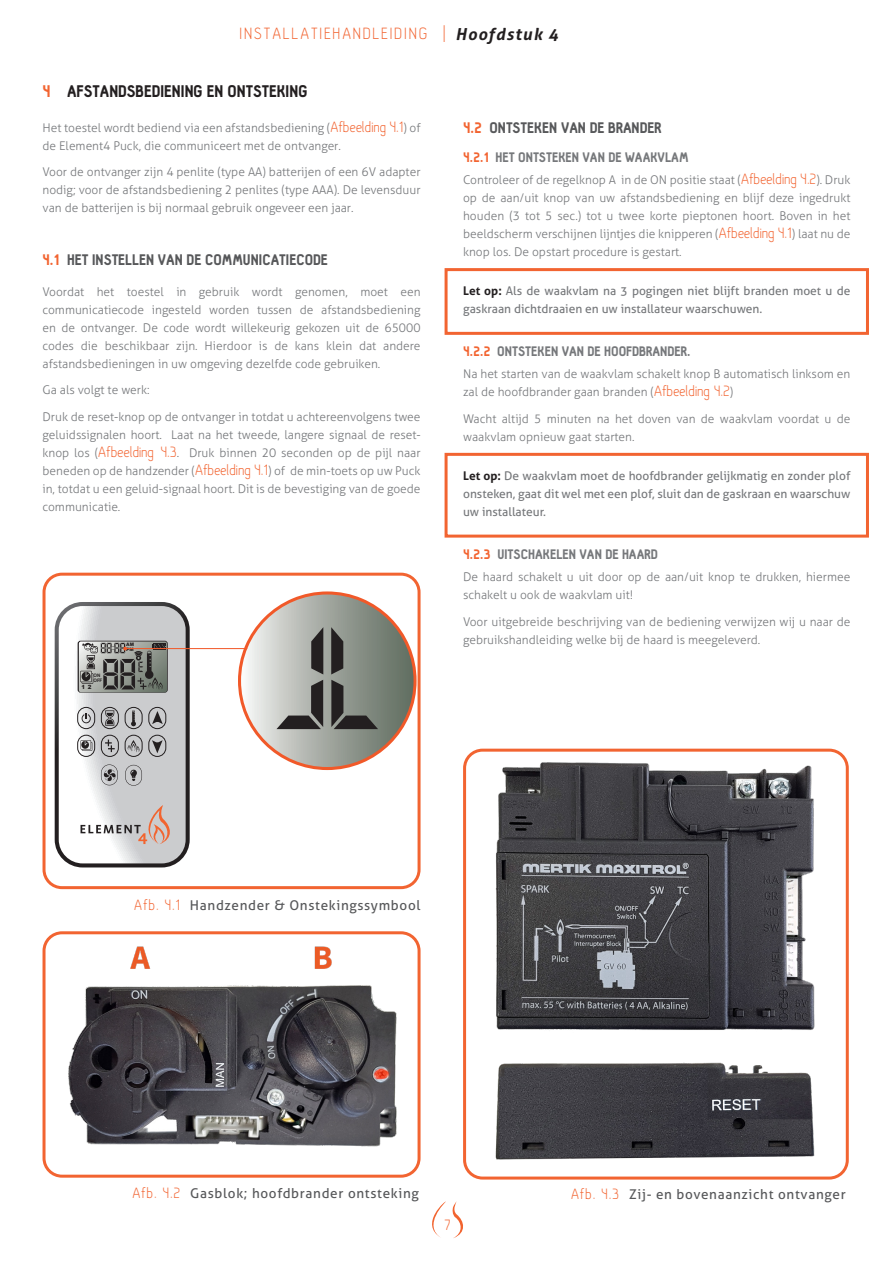
<style>
.page{position:relative;width:893px;height:1263px;background:#fff}
.page>*{position:absolute;margin:0;border:0;box-sizing:border-box;transform-origin:0 0}
.t1{font:300 18px "Hallosans";letter-spacing:.11em;color:#f26431}
.t2{font:900 16.5px "Hallosans";color:#231f20}
.t3{font:300 16.5px "Hallosans";color:#f26431}
.t4{font:900 15px "Hallosans";color:#57585a}
.t5{font:13.5px "Aller";letter-spacing:.05em;color:#57585a}
.t6{font:900 13.5px "Hallosans";color:#76787b}
.t7{font:300 12px/18px "Aller";color:#76787b}
.Warning{font:12px/18px "Aller";color:#76787b}
.t8{font:900 5.7px "Arial";color:#231f20;scale:.96 1}
.t9{font:700 4.8px "Arial";color:#231f20;scale:.96 1}
.t10{font:900 4.8px/4.5px "Arial";color:#231f20;scale:.96 1}
.s1{font-family:"Aller";font-weight:700;font-style:italic;font-size:16.5px;color:#231f20}
.s2{color:#f26431}
.s3{font-family:"Hallosans";font-size:16.5px;color:#f26431}
.s4{font-weight:700;color:#231f20}
.s5{font-family:"Hallosans";font-weight:300;font-size:16.5px;color:#f26431}
</style>
<div class="page">
<svg style="left:432px;top:1202px;width:13px;height:35px"></svg>
<svg style="left:453px;top:1201px;width:10px;height:37px"></svg>
<div style="left:55px;top:602px;width:135px;height:265px;border:4px solid #fff;border-radius:26px"></div>
<svg style="left:238px;top:591px;width:179px;height:179px"></svg>
<hr style="left:125px;top:648px;width:122px;height:1px;background:#f15929">
<svg style="left:57px;top:604px;width:131px;height:261px"></svg>
<div style="left:43px;top:573px;width:378px;height:316px;border:3px solid #f26431;border-radius:18px"></div>
<div style="left:445px;top:268px;width:424px;height:67px;border:3px solid #f26431"></div>
<div style="left:445px;top:453px;width:424px;height:85px;border:3px solid #f26431"></div>
<img style="left:47px;top:935px;width:370px;height:231px">
<div style="left:43px;top:931px;width:378px;height:247px;border:3px solid #f26431;border-radius:18px"></div>
<img style="left:495px;top:762px;width:320px;height:398px">
<div style="left:463px;top:749px;width:386px;height:430px;border:3px solid #f26431;border-radius:18px"></div>
<h1 class="t1" style="left:240px;top:24px;width:320px">INSTALLATIEHANDLEIDING | <span class="s1">Hoofdstuk 4</span></h1>
<p class="t2" style="left:43px;top:82px;width:266px"><span class="s2">4</span> AFSTANDSBEDIENING EN ONTSTEKING</p>
<p class="t7" style="left:43px;top:118px;width:380px">Het toestel wordt bediend via een afstandsbediening (<span class="s3">Afbeelding 4.1</span>) of de Element4 Puck, die communiceert met de ontvanger.</p>
<p class="t7" style="left:43px;top:163px;width:379px;text-align:justify">Voor de ontvanger zijn 4 penlite (type AA) batterijen of een 6V adapter nodig; voor de afstandsbediening 2 penlites (type AAA). De levensduur van de batterijen is bij normaal gebruik ongeveer een jaar.</p>
<p class="t4" style="left:43px;top:252px;width:287px"><span class="s2">4.1</span> HET INSTELLEN VAN DE COMMUNICATIECODE</p>
<p class="t7" style="left:43px;top:283px;width:380px;text-align:justify">Voordat het toestel in gebruik wordt genomen, moet een communicatiecode ingesteld worden tussen de afstandsbediening en de ontvanger. De code wordt willekeurig gekozen uit de 65000 codes die beschikbaar zijn. Hierdoor is de kans klein dat andere afstandsbedieningen in uw omgeving dezelfde code gebruiken.</p>
<p class="t7" style="left:43px;top:381px;width:108px">Ga als volgt te werk:</p>
<p class="t7" style="left:43px;top:408px;width:380px;text-align:justify">Druk de reset-knop op de ontvanger in totdat u achtereenvolgens twee geluidssignalen hoort. Laat na het tweede, langere signaal de reset&shy;knop los (<span class="s3">Afbeelding 4.3</span>. Druk binnen 20 seconden op de pijl naar beneden op de handzender (<span class="s3">Afbeelding 4.1</span>) of de min-toets op uw Puck in, totdat u een geluid-signaal hoort. Dit is de bevestiging van de goede communicatie.</p>
<p class="t9" style="left:93px;top:672px;width:9px">ON</p>
<p class="t9" style="left:93px;top:677px;width:11px">OFF</p>
<p class="t8" style="left:82px;top:683px;width:12px">1 2</p>
<p class="t10" style="left:126px;top:642px;width:10px">AM<br>PM</p>
<p class="t4" style="left:463px;top:120px;width:200px"><span class="s2">4.2</span> ONTSTEKEN VAN DE BRANDER</p>
<p class="t6" style="left:463px;top:150px;width:227px"><span class="s2">4.2.1</span> HET ONTSTEKEN VAN DE WAAKVLAM</p>
<p class="t7" style="left:463px;top:171px;width:389px;text-align:justify">Controleer of de regelknop A in de ON positie staat (<span class="s3">Afbeelding 4.2</span>). Druk op de aan/uit knop van uw afstandsbediening en blijf deze ingedrukt houden (3 tot 5 sec.) tot u twee korte pieptonen hoort. Boven in het beeldscherm verschijnen lijntjes die knipperen (<span class="s3">Afbeelding 4.1</span>) laat nu de knop los. De opstart procedure is gestart.</p>
<p class="Warning" style="left:463px;top:282px;width:389px"><span class="s4">Let op:</span> Als de waakvlam na 3 pogingen niet blijft branden moet u de gaskraan dichtdraaien en uw installateur waarschuwen.</p>
<p class="t6" style="left:463px;top:344px;width:228px"><span class="s2">4.2.2</span> ONTSTEKEN VAN DE HOOFDBRANDER.</p>
<p class="t7" style="left:463px;top:365px;width:389px">Na het starten van de waakvlam schakelt knop B automatisch linksom en zal de hoofdbrander gaan branden (<span class="s3">Afbeelding 4.2</span>)</p>
<p class="t7" style="left:463px;top:410px;width:389px">Wacht altijd 5 minuten na het doven van de waakvlam voordat u de waakvlam opnieuw gaat starten.</p>
<p class="Warning" style="left:463px;top:467px;width:389px;text-align:justify"><span class="s4">Let op:</span> De waakvlam moet de hoofdbrander gelijkmatig en zonder plof onsteken, gaat dit wel met een plof, sluit dan de gaskraan en waarschuw uw installateur.</p>
<p class="t6" style="left:463px;top:547px;width:196px"><span class="s2">4.2.3</span> UITSCHAKELEN VAN DE HAARD</p>
<p class="t7" style="left:463px;top:568px;width:389px">De haard schakelt u uit door op de aan/uit knop te drukken, hiermee schakelt u ook de waakvlam uit!</p>
<p class="t7" style="left:463px;top:612px;width:389px">Voor uitgebreide beschrijving van de bediening verwijzen wij u naar de gebruikshandleiding welke bij de haard is meegeleverd.</p>
<p class="t5" style="left:134px;top:897px;width:288px"><span class="s5">Afb. 4.1^</span>Handzender &amp; Onstekingssymbool</p>
<p class="t5" style="left:132px;top:1185px;width:288px"><span class="s5">Afb. 4.2^</span>Gasblok; hoofdbrander ontsteking</p>
<p class="t5" style="left:571px;top:1186px;width:276px"><span class="s5">Afb. 4.3^</span>Zij- en bovenaanzicht ontvanger</p>
<h2 class="t3" style="left:444px;top:1216px;width:8px">7</h2>
</div>
